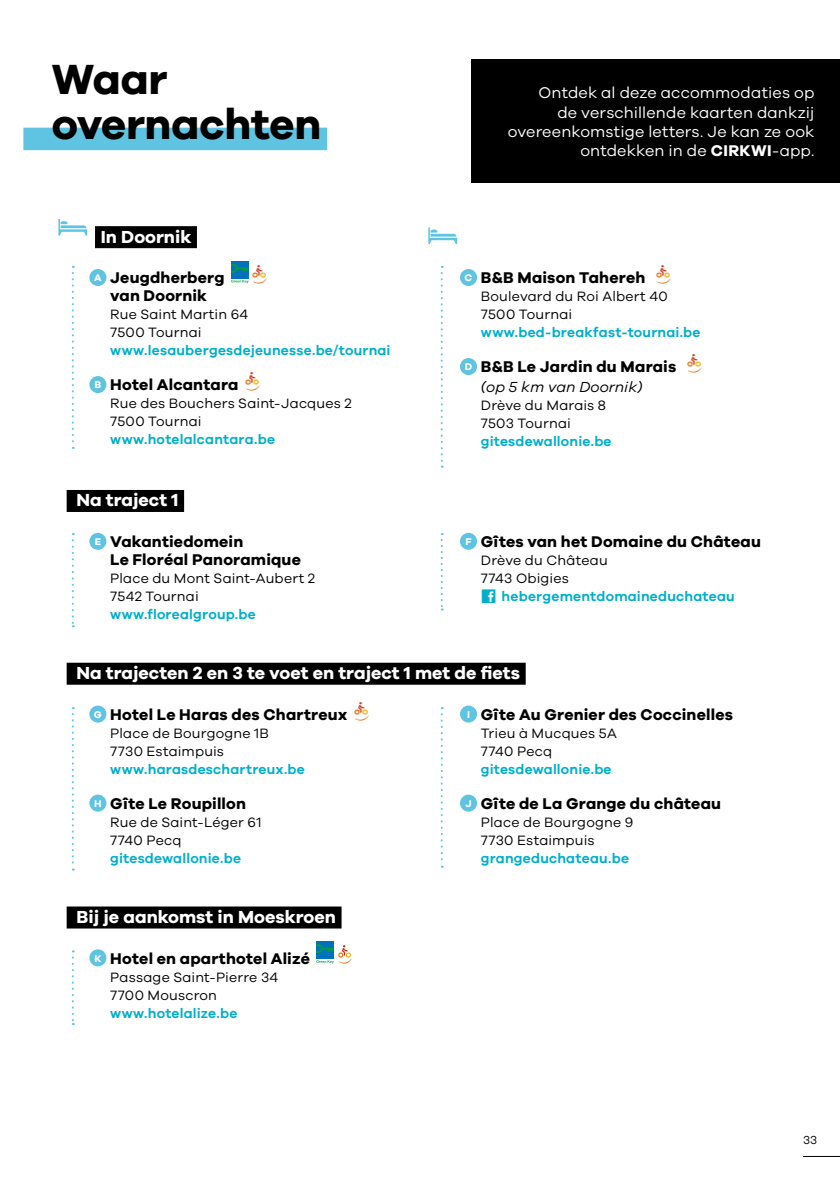
<style>
.page{position:relative;width:840px;height:1191px;background:#fff}
.page>*{position:absolute;margin:0;border:0;box-sizing:border-box;transform-origin:0 0}
.t1{font:700 43.6px/45px "Galano Grotesque";letter-spacing:-.005em;color:#000}
.t2{font:700 18px "Galano Grotesque";color:#fff}
.t3{font:700 16px/18px "Galano Grotesque";letter-spacing:.01em;color:#000}
.t4{font:16px/19.2px "Galano Grotesque";letter-spacing:.01em;color:#fff;text-align:right}
.t5{font:italic 15px "Galano Grotesque";color:#000}
.t6{font:14px/18px "Galano Grotesque";letter-spacing:.015em;color:#000}
.t7{font:600 14px/18px "Galano Grotesque";letter-spacing:.015em;color:#00afcb}
.t8{font:12px "Galano Grotesque";color:#000}
.s1{font-weight:700}
.s2{font-weight:400;color:#000}
.s3{font-family:"Social Iconby BRIANQC";font-weight:400;font-size:18px}
</style>
<div class="page">
<div style="left:95px;top:226px;width:102px;height:22px;background:#000"></div>
<div style="left:89px;top:269px;width:17px;height:17px;background:#5fc4e1;border-radius:50%"></div>
<div style="left:231px;top:261px;width:17px;height:17px;background:#0072bb"></div>
<svg style="left:231px;top:280px;width:17px;height:3px"></svg>
<svg style="left:231px;top:264px;width:17px;height:9px"></svg>
<img style="left:252px;top:265px;width:15px;height:19px">
<div style="left:89px;top:376px;width:17px;height:17px;background:#5fc4e1;border-radius:50%"></div>
<img style="left:245px;top:372px;width:15px;height:19px">
<div style="left:459px;top:269px;width:17px;height:17px;background:#5fc4e1;border-radius:50%"></div>
<img style="left:656px;top:265px;width:14px;height:19px">
<div style="left:459px;top:358px;width:17px;height:17px;background:#5fc4e1;border-radius:50%"></div>
<img style="left:687px;top:354px;width:14px;height:19px">
<div style="left:67px;top:490px;width:117px;height:22px;background:#000"></div>
<div style="left:89px;top:533px;width:17px;height:17px;background:#5fc4e1;border-radius:50%"></div>
<div style="left:459px;top:533px;width:17px;height:17px;background:#5fc4e1;border-radius:50%"></div>
<div style="left:67px;top:662px;width:458px;height:22px;background:#000"></div>
<div style="left:89px;top:705px;width:17px;height:17px;background:#5fc4e1;border-radius:50%"></div>
<img style="left:354px;top:702px;width:15px;height:19px">
<div style="left:89px;top:794px;width:17px;height:17px;background:#5fc4e1;border-radius:50%"></div>
<div style="left:459px;top:705px;width:17px;height:17px;background:#5fc4e1;border-radius:50%"></div>
<div style="left:459px;top:794px;width:17px;height:17px;background:#5fc4e1;border-radius:50%"></div>
<div style="left:67px;top:906px;width:274px;height:22px;background:#000"></div>
<div style="left:89px;top:949px;width:17px;height:17px;background:#5fc4e1;border-radius:50%"></div>
<div style="left:316px;top:941px;width:17px;height:17px;background:#0072bb"></div>
<svg style="left:316px;top:960px;width:17px;height:3px"></svg>
<svg style="left:316px;top:944px;width:17px;height:9px"></svg>
<img style="left:338px;top:945px;width:14px;height:19px">
<svg style="left:72px;top:266px;width:2px;height:183px"></svg>
<svg style="left:72px;top:533px;width:2px;height:94px"></svg>
<svg style="left:440px;top:533px;width:2px;height:77px"></svg>
<svg style="left:440px;top:266px;width:2px;height:202px"></svg>
<svg style="left:72px;top:707px;width:2px;height:163px"></svg>
<svg style="left:440px;top:707px;width:2px;height:160px"></svg>
<svg style="left:72px;top:950px;width:2px;height:75px"></svg>
<svg style="left:58px;top:219px;width:29px;height:17px"></svg>
<svg style="left:428px;top:227px;width:29px;height:17px"></svg>
<div style="left:23px;top:128px;width:304px;height:22px;background:#5fc4e1"></div>
<div style="left:471px;top:59px;width:368px;height:123px;background:#000"></div>
<hr style="left:802px;top:1156px;width:37px;height:1px;background:#000">
<h1 class="t1" style="left:52px;top:55px;width:271px">Waar overnachten</h1>
<p class="t2" style="left:101px;top:225px;width:92px">In Doornik</p>
<p class="t3" style="left:110px;top:268px;width:116px">Jeugdherberg van Doornik</p>
<p class="t6" style="left:110px;top:305px;width:139px">Rue Saint Martin 64<br>7500 Tournai</p>
<p class="t7" style="left:110px;top:341px;width:282px">www.lesaubergesdejeunesse.be/tournai</p>
<p class="t3" style="left:110px;top:375px;width:130px">Hotel Alcantara</p>
<p class="t6" style="left:110px;top:394px;width:243px">Rue des Bouchers Saint-Jacques 2<br>7500 Tournai</p>
<p class="t7" style="left:110px;top:430px;width:166px">www.hotelalcantara.be</p>
<p class="t2" style="left:76px;top:489px;width:103px">Na traject 1</p>
<p class="t3" style="left:110px;top:532px;width:192px">Vakantiedomein<br>Le Floréal Panoramique</p>
<p class="t6" style="left:110px;top:569px;width:206px">Place du Mont Saint-Aubert 2<br>7542 Tournai</p>
<p class="t7" style="left:110px;top:605px;width:147px">www.florealgroup.be</p>
<p class="t4" style="left:507px;top:83px;width:308px">Ontdek al deze accommodaties op<br>de verschillende kaarten dankzij overeenkomstige letters. Je kan ze ook ontdekken in de <span class="s1">CIRKWI</span>-app.</p>
<p class="t3" style="left:480px;top:268px;width:166px">B&amp;B Maison Tahereh</p>
<p class="t6" style="left:480px;top:287px;width:188px">Boulevard du Roi Albert 40<br>7500 Tournai</p>
<p class="t7" style="left:480px;top:323px;width:221px">www.bed-breakfast-tournai.be</p>
<p class="t3" style="left:480px;top:357px;width:197px">B&amp;B Le Jardin du Marais</p>
<p class="t5" style="left:480px;top:378px;width:163px">(op 5 km van Doornik)</p>
<p class="t6" style="left:480px;top:396px;width:127px">Drève du Marais 8<br>7503 Tournai</p>
<p class="t7" style="left:480px;top:432px;width:132px">gitesdewallonie.be</p>
<p class="t3" style="left:480px;top:532px;width:281px">Gîtes van het Domaine du Château</p>
<p class="t7" style="left:480px;top:551px;width:255px"><span class="s2">Drève du Château<br>7743 Obigies<br></span><span class="s3">w</span> hebergementdomaineduchateau</p>
<p class="t2" style="left:76px;top:662px;width:445px">Na trajecten 2 en 3 te voet en traject 1 met de fiets</p>
<p class="t3" style="left:110px;top:705px;width:238px">Hotel Le Haras des Chartreux</p>
<p class="t6" style="left:110px;top:723px;width:160px">Place de Bourgogne 1B<br>7730 Estaimpuis</p>
<p class="t7" style="left:110px;top:759px;width:196px">www.harasdeschartreux.be</p>
<p class="t3" style="left:110px;top:794px;width:137px">Gîte Le Roupillon</p>
<p class="t6" style="left:110px;top:812px;width:153px">Rue de Saint-Léger 61<br>7740 Pecq</p>
<p class="t7" style="left:110px;top:848px;width:132px">gitesdewallonie.be</p>
<p class="t3" style="left:480px;top:705px;width:253px">Gîte Au Grenier des Coccinelles</p>
<p class="t6" style="left:480px;top:723px;width:137px">Trieu à Mucques 5A<br>7740 Pecq</p>
<p class="t7" style="left:480px;top:759px;width:132px">gitesdewallonie.be</p>
<p class="t3" style="left:480px;top:794px;width:242px">Gîte de La Grange du château</p>
<p class="t6" style="left:480px;top:812px;width:154px">Place de Bourgogne 9<br>7730 Estaimpuis</p>
<p class="t7" style="left:480px;top:848px;width:150px">grangeduchateau.be</p>
<p class="t2" style="left:77px;top:905px;width:261px">Bij je aankomst in Moeskroen</p>
<p class="t3" style="left:110px;top:948px;width:201px">Hotel en aparthotel Alizé</p>
<p class="t6" style="left:110px;top:967px;width:169px">Passage Saint-Pierre 34<br>7700 Mouscron</p>
<p class="t7" style="left:110px;top:1003px;width:129px">www.hotelalize.be</p>
<p class="t8" style="left:802px;top:1133px;width:16px">33</p>
</div>
